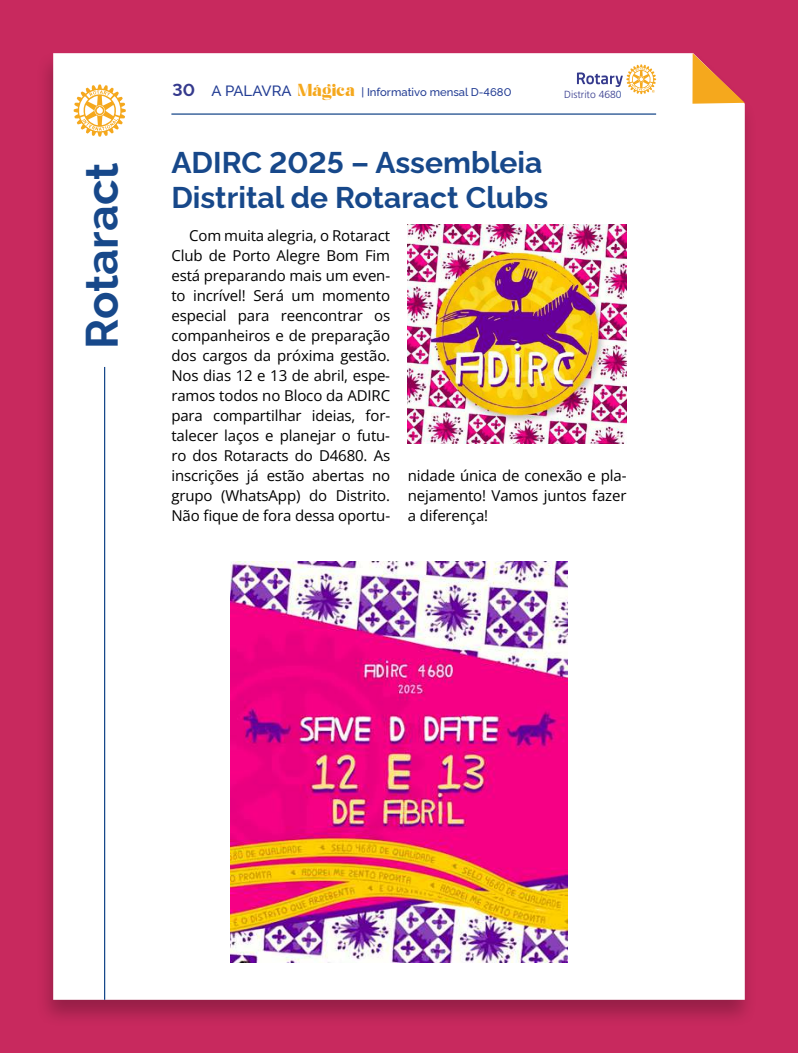
<style>
.page{position:relative;width:798px;height:1053px;background:#fff}
.page>*{position:absolute;margin:0;border:0;box-sizing:border-box;transform-origin:0 0}
.t1{font:700 45.38px "Rawline";color:#17488a}
.t2{font:700 30px/35px "Rawline";color:#17488a}
.t3{font:15px/20px "Open Sans";letter-spacing:-.01em;color:#000;text-align:justify}
.t4{font:500 11.25px "Rawline";color:#233d94}
.t5{font:300 10.38px "Frutiger LT Std";color:#353a8d}
.s1{font-weight:700;font-size:17.5px;color:#353a8d}
.s2{font-size:14.88px}
.s3{font-family:"Sugar Magic Personal Use Only";font-weight:400;font-size:17.38px;color:#f5a81d}
.s4{color:#233d94}
</style>
<div class="page">
<div style="left:0;top:0;width:797px;height:1052px;background:#c8295e"></div>
<div style="left:35px;top:49px;width:722px;height:978px;background:#000;opacity:.25"></div>
<div style="left:53px;top:53px;width:691px;height:946px;background:#fff"></div>
<svg style="left:665px;top:49px;width:79px;height:55px"></svg>
<hr style="left:104px;top:367px;width:1px;height:632px;background:#17488a">
<svg style="left:74px;top:84px;width:52px;height:53px;background:#fadda7"></svg>
<hr style="left:171px;top:113px;width:485px;height:2px;background:#17488a">
<svg style="left:576px;top:64px;width:80px;height:30px;background:#eadfd3"></svg>
<img style="left:407px;top:224px;width:219px;height:219px">
<img style="left:230px;top:562px;width:337px;height:400px">
<h1 class="t1" style="left:67px;top:349px;width:188px;rotate:-90deg">Rotaract</h1>
<p class="t4" style="left:172px;top:83px;width:340px"><span class="s1">30</span> <span class="s2">A PALAVRA</span> <span class="s3">Mágica</span> | Informativo mensal D-4680</p>
<p class="t5" style="left:564px;top:88px;width:59px">Distrito 468<span class="s4">0</span></p>
<h2 class="t2" style="left:171px;top:142px;width:378px">ADIRC 2025 – Assembleia<br>Distrital de Rotaract Clubs</h2>
<p class="t3" style="left:171px;top:225px;width:220px;text-indent:18px">Com muita alegria, o Rotaract Club de Porto Alegre Bom Fim está preparando mais um even&shy;to incrível! Será um momento especial para reencontrar os companheiros e de preparação dos cargos da próxima gestão.<br>Nos dias 12 e 13 de abril, espe&shy;ramos todos no Bloco da ADIRC para compartilhar ideias, for&shy;talecer laços e planejar o futu&shy;ro dos Rotaracts do D4680. As inscrições já estão abertas no grupo (WhatsApp) do Distrito.<br>Não fique de fora dessa oportu-</p>
<p class="t3" style="left:407px;top:465px;width:220px">nidade única de conexão e pla&shy;nejamento! Vamos juntos fazer a diferença!</p>
</div>
